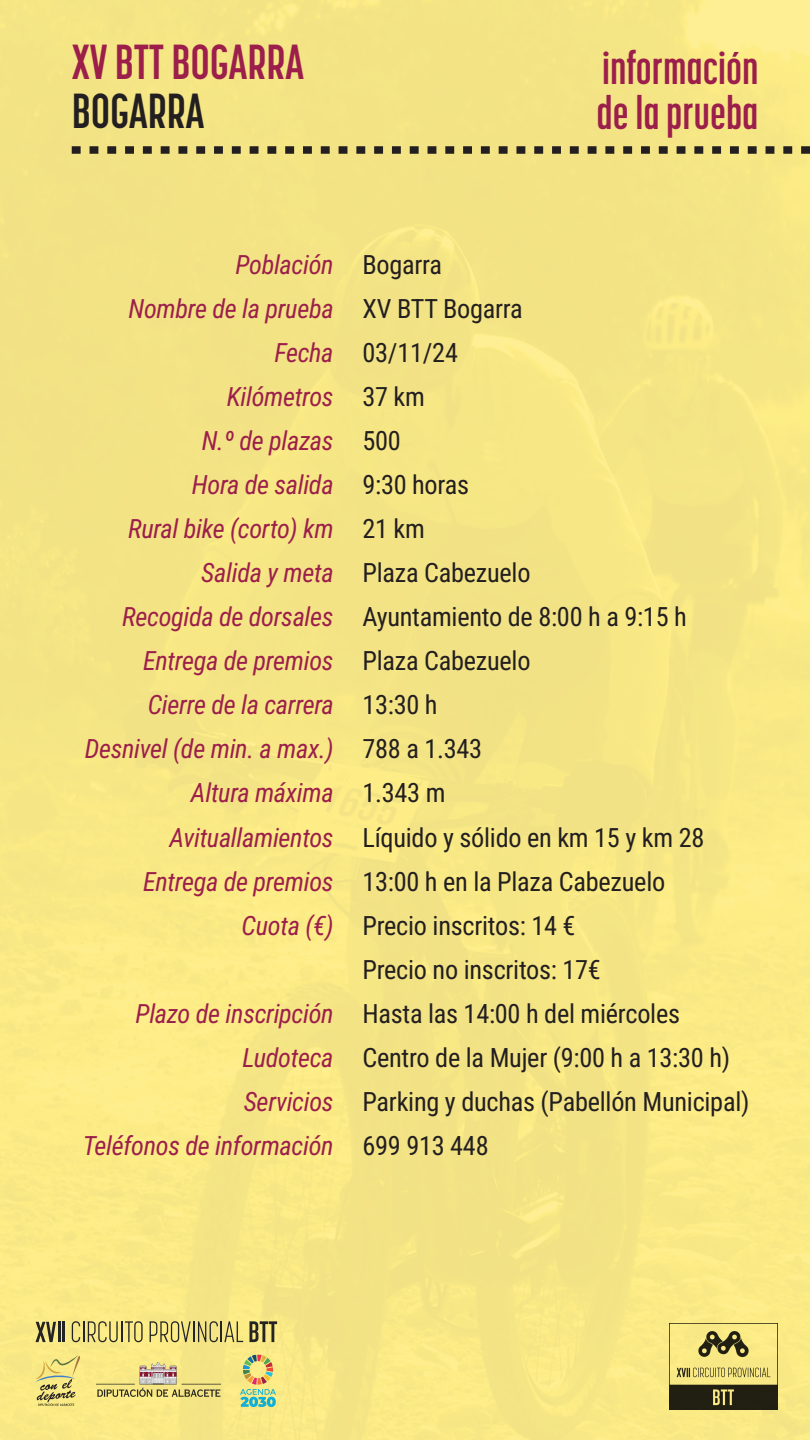
<style>
.page{position:relative;width:810px;height:1440px;background:#fff}
.page>*{position:absolute;margin:0;border:0;box-sizing:border-box;transform-origin:0 0}
.t1{font:700 48.75px "Korolev Compressed W04";color:#9c1f4b}
.t2{font:700 48.75px "Korolev Compressed W04";color:#231f20}
.texto_largo{font:700 45px/45px "Korolev Compressed W04";color:#9c1f4b}
.texto_largo-2{font:26.25px "Roboto Condensed";letter-spacing:-.01em;color:#231f20}
.texto_puntos{font:italic 26.25px "Roboto Condensed";letter-spacing:-.01em;color:#9c1f4b}
</style>
<div class="page">
<img style="left:0;top:0;width:810px;height:1440px">
<svg style="left:72px;top:146px;width:738px;height:8px;background:#908654"></svg>
<svg style="left:35px;top:1355px;width:45px;height:51px;background:#d9cc77"></svg>
<img style="left:96px;top:1362px;width:124px;height:37px">
<svg style="left:35px;top:1322px;width:21px;height:20px"></svg>
<hr style="left:58px;top:1322px;width:2px;height:20px;background:#242424">
<hr style="left:62px;top:1322px;width:3px;height:20px;background:#242424">
<svg style="left:72px;top:1321px;width:71px;height:21px"></svg>
<svg style="left:150px;top:1321px;width:93px;height:21px;background:#bfb36b"></svg>
<svg style="left:250px;top:1321px;width:27px;height:21px"></svg>
<img style="left:669px;top:1324px;width:108px;height:85px">
<svg style="left:240px;top:1354px;width:36px;height:53px;background:#bec98c"></svg>
<h1 class="t1" style="left:72px;top:35px;width:234px">XV BTT BOGARRA</h1>
<h1 class="t2" style="left:72px;top:84px;width:134px">BOGARRA</h1>
<p class="texto_largo" style="left:597px;top:45px;width:164px">información de la prueba</p>
<p class="texto_puntos" style="left:235px;top:246px;width:100px">Población</p>
<p class="texto_puntos" style="left:128px;top:290px;width:207px">Nombre de la prueba</p>
<p class="texto_puntos" style="left:274px;top:334px;width:61px">Fecha</p>
<p class="texto_puntos" style="left:227px;top:378px;width:108px">Kilómetros</p>
<p class="texto_puntos" style="left:202px;top:422px;width:133px">N.º de plazas</p>
<p class="texto_puntos" style="left:192px;top:466px;width:143px">Hora de salida</p>
<p class="texto_puntos" style="left:128px;top:510px;width:207px">Rural bike (corto) km</p>
<p class="texto_puntos" style="left:201px;top:554px;width:134px">Salida y meta</p>
<p class="texto_puntos" style="left:122px;top:598px;width:213px">Recogida de dorsales</p>
<p class="texto_puntos" style="left:143px;top:643px;width:192px">Entrega de premios</p>
<p class="texto_puntos" style="left:148px;top:687px;width:187px">Cierre de la carrera</p>
<p class="texto_puntos" style="left:85px;top:731px;width:250px">Desnivel (de min. a max.)</p>
<p class="texto_puntos" style="left:191px;top:775px;width:144px">Altura máxima</p>
<p class="texto_puntos" style="left:170px;top:819px;width:165px">Avituallamientos</p>
<p class="texto_puntos" style="left:143px;top:863px;width:192px">Entrega de premios</p>
<p class="texto_puntos" style="left:242px;top:907px;width:93px">Cuota (€)</p>
<p class="texto_puntos" style="left:135px;top:995px;width:200px">Plazo de inscripción</p>
<p class="texto_puntos" style="left:243px;top:1039px;width:92px">Ludoteca</p>
<p class="texto_puntos" style="left:244px;top:1083px;width:91px">Servicios</p>
<p class="texto_puntos" style="left:83px;top:1127px;width:252px">Teléfonos de información</p>
<p class="texto_largo-2" style="left:362px;top:246px;width:81px">Bogarra</p>
<p class="texto_largo-2" style="left:362px;top:290px;width:162px">XV BTT Bogarra</p>
<p class="texto_largo-2" style="left:362px;top:334px;width:97px">03/11/24</p>
<p class="texto_largo-2" style="left:362px;top:378px;width:64px">37 km</p>
<p class="texto_largo-2" style="left:362px;top:422px;width:40px">500</p>
<p class="texto_largo-2" style="left:362px;top:466px;width:108px">9:30 horas</p>
<p class="texto_largo-2" style="left:362px;top:510px;width:64px">21 km</p>
<p class="texto_largo-2" style="left:362px;top:554px;width:170px">Plaza Cabezuelo</p>
<p class="texto_largo-2" style="left:362px;top:598px;width:326px">Ayuntamiento de 8:00 h a 9:15 h</p>
<p class="texto_largo-2" style="left:362px;top:643px;width:170px">Plaza Cabezuelo</p>
<p class="texto_largo-2" style="left:362px;top:687px;width:77px">13:30 h</p>
<p class="texto_largo-2" style="left:362px;top:731px;width:121px">788 a 1.343</p>
<p class="texto_largo-2" style="left:362px;top:775px;width:85px">1.343 m</p>
<p class="texto_largo-2" style="left:362px;top:819px;width:343px">Líquido y sólido en km 15 y km 28</p>
<p class="texto_largo-2" style="left:362px;top:863px;width:304px">13:00 h en la Plaza Cabezuelo</p>
<p class="texto_largo-2" style="left:362px;top:907px;width:215px">Precio inscritos: 14 €</p>
<p class="texto_largo-2" style="left:362px;top:951px;width:240px">Precio no inscritos: 17€</p>
<p class="texto_largo-2" style="left:362px;top:995px;width:319px">Hasta las 14:00 h del miércoles</p>
<p class="texto_largo-2" style="left:362px;top:1039px;width:369px">Centro de la Mujer (9:00 h a 13:30 h)</p>
<p class="texto_largo-2" style="left:362px;top:1083px;width:389px">Parking y duchas (Pabellón Municipal)</p>
<p class="texto_largo-2" style="left:362px;top:1127px;width:128px">699 913 448</p>
</div>
